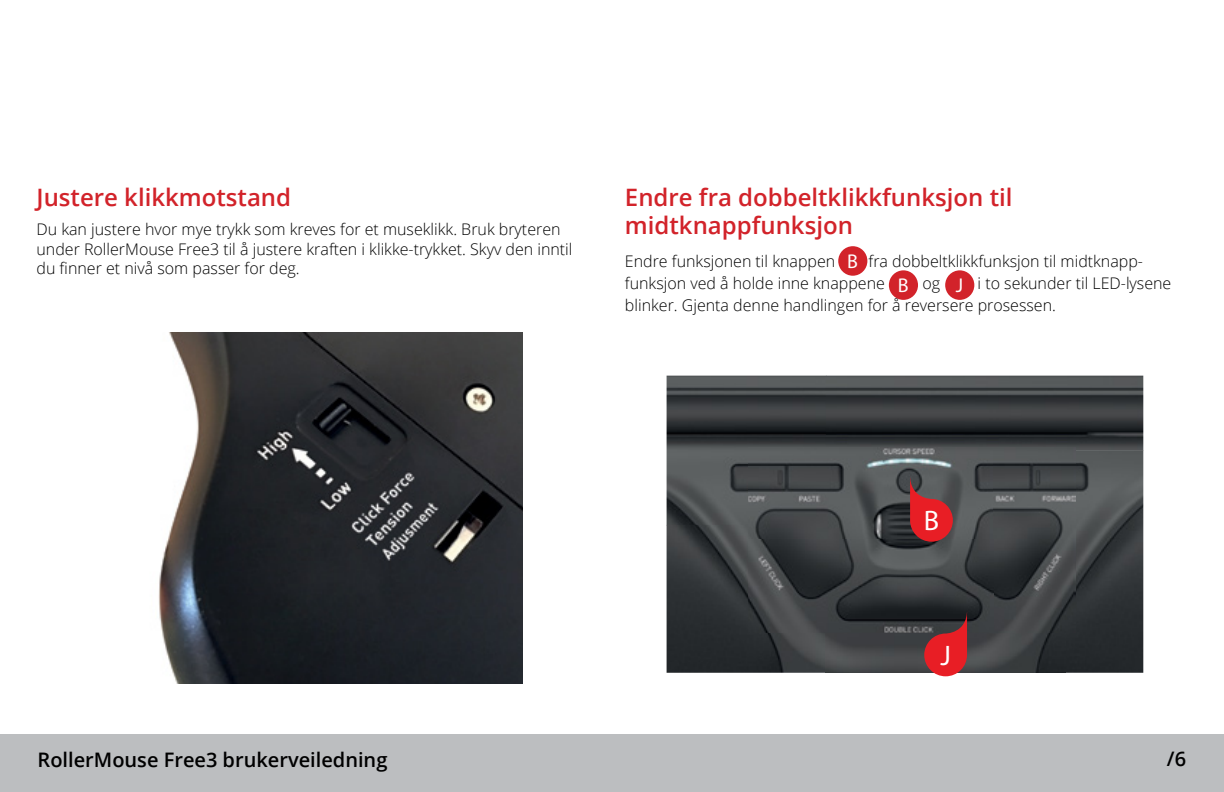
<style>
.page{position:relative;width:1224px;height:792px;background:#fff}
.page>*{position:absolute;margin:0;border:0;box-sizing:border-box;transform-origin:0 0}
.t1{font:28.4px "Myriad Pro";color:#fff}
.t2{font:600 24px/28.8px "Open Sans";color:#d2232a}
.t3{font:600 20px "Open Sans";color:#000}
.t4{font:20px "Myriad Pro";color:#fff}
.t5{font:300 16px/19.2px "Open Sans";color:#000}
</style>
<div class="page">
<div style="left:0;top:734px;width:1224px;height:58px;background:#bcbec0"></div>
<img style="left:158px;top:333px;width:364px;height:351px">
<img style="left:667px;top:376px;width:159px;height:297px">
<img style="left:826px;top:376px;width:317px;height:74px">
<img style="left:1066px;top:450px;width:77px;height:223px">
<img style="left:826px;top:633px;width:240px;height:40px">
<img style="left:748px;top:447px;width:327px;height:186px">
<svg style="left:910px;top:475px;width:43px;height:67px;background:#a53438"></svg>
<svg style="left:924px;top:610px;width:43px;height:66px;background:#9e2b30"></svg>
<div style="left:838px;top:246px;width:29px;height:30px;background:#d2232a;border-radius:50%"></div>
<div style="left:889px;top:270px;width:29px;height:30px;background:#d2232a;border-radius:50%"></div>
<div style="left:945px;top:270px;width:29px;height:30px;background:#d2232a;border-radius:50%"></div>
<h2 class="t2" style="left:37px;top:182px;width:256px">Justere klikkmotstand</h2>
<p class="t5" style="left:37px;top:220px;width:538px">Du kan justere hvor mye trykk som kreves for et museklikk. Bruk bryteren under RollerMouse Free3 til å justere kraften i klikke-trykket. Skyv den inntil du finner et nivå som passer for deg.</p>
<h2 class="t2" style="left:625px;top:182px;width:389px">Endre fra dobbeltklikkfunksjon til midtknappfunksjon</h2>
<p class="t5" style="left:625px;top:252px;width:212px">Endre funksjonen til knappen</p>
<p class="t4" style="left:847px;top:249px;width:12px">B</p>
<p class="t5" style="left:625px;top:250px;width:520px;line-height:22px;text-indent:244px">fra dobbeltklikkfunksjon til midtknapp&shy;funksjon ved å holde inne knappene</p>
<p class="t5" style="left:625px;top:272px;width:548px;line-height:22px;text-indent:353px">i to sekunder til LED-lysene blinker. Gjenta denne handlingen for å reversere prosessen.</p>
<p class="t4" style="left:898px;top:273px;width:12px">B</p>
<p class="t4" style="left:956px;top:273px;width:9px">J</p>
<p class="t5" style="left:922px;top:274px;width:19px">og</p>
<h1 class="t1" style="left:924px;top:503px;width:17px">B</h1>
<h1 class="t1" style="left:940px;top:638px;width:12px">J</h1>
<p class="t3" style="left:38px;top:746px;width:351px">RollerMouse Free3 brukerveiledning</p>
<p class="t3" style="left:1167px;top:745px;width:21px">/6</p>
</div>
